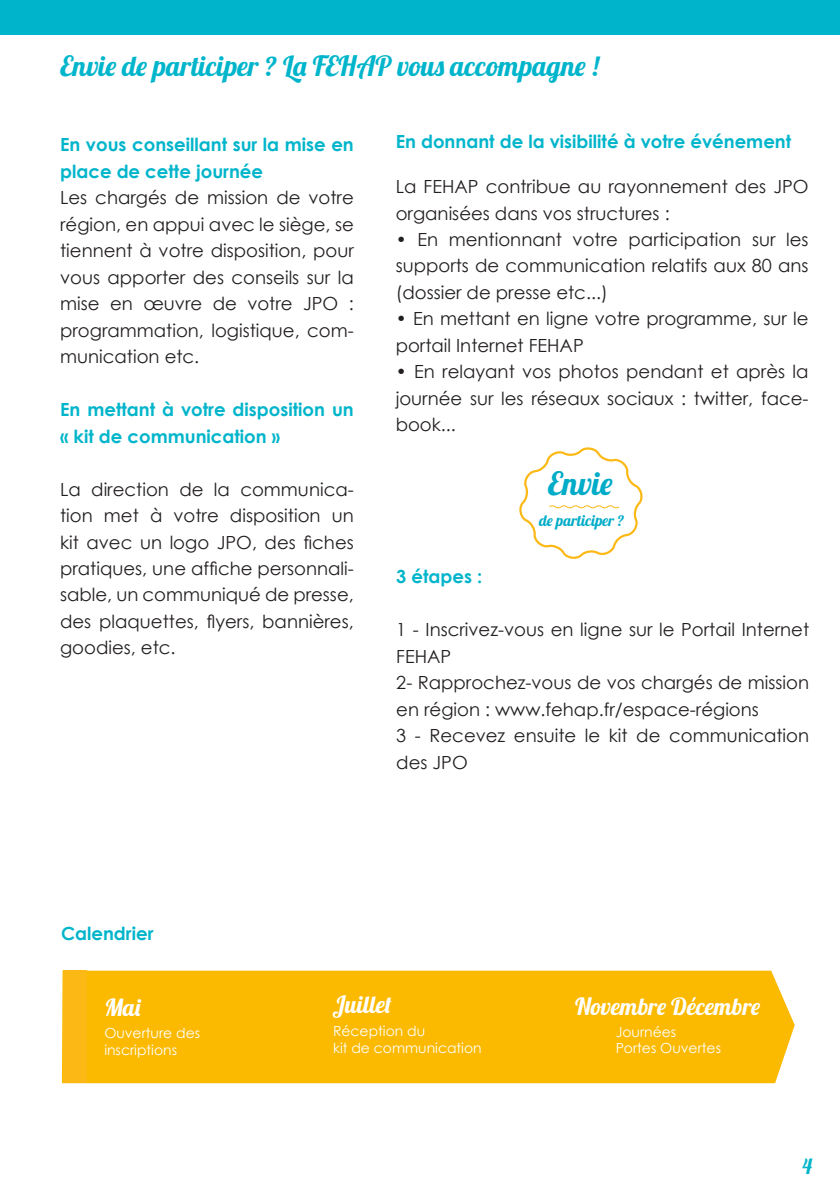
<style>
.page{position:relative;width:840px;height:1191px;background:#fff}
.page>*{position:absolute;margin:0;border:0;box-sizing:border-box;transform-origin:0 0}
.t1{font:32px "Lobster 1.4";letter-spacing:.025em;color:#01acc8}
.t2{font:27.8px "Lobster 1.4";color:#00b5cb}
.t3{font:23.6px "Lobster 1.4";color:#fff}
.t4{font:23.6px "Lobster 1.4";letter-spacing:.04em;color:#fff}
.t5{font:20.8px "Lobster 1.4";color:#00b5cb}
.t6{font:18.2px/26.4px "Century Gothic";color:#231f20}
.t7{font:700 18.2px/26.4px "Century Gothic";color:#00b5cb}
.t8{font:15.4px "Lobster 1.4";letter-spacing:.03em;color:#01acc8}
.t9{font:14px "Century Gothic";color:#fff}
</style>
<div class="page">
<div style="left:0;top:0;width:10px;height:35px;background:#00b5cb"></div>
<div style="left:62px;top:970px;width:732px;height:113px;background:#fbb900"></div>
<div style="left:10px;top:0;width:829px;height:35px;background:#00b5cb"></div>
<svg style="left:519px;top:447px;width:123px;height:112px"></svg>
<div style="left:63px;top:970px;width:23px;height:113px;background:#fcb814"></div>
<p class="t2" style="left:60px;top:48px;width:540px">Envie de participer ? La FEHAP vous accompagne !</p>
<p class="t7" style="left:60px;top:131px;width:295px">En vous conseillant sur la mise en place de cette journée</p>
<p class="t6" style="left:60px;top:184px;width:295px;text-align:justify">Les chargés de mission de votre région, en appui avec le siège, se tiennent à votre disposition, pour vous apporter des conseils sur la mise en œuvre de votre JPO : programmation, logistique, com&shy;munication etc.</p>
<p class="t7" style="left:60px;top:395px;width:295px">En mettant à votre disposition un « kit de communication »</p>
<p class="t6" style="left:60px;top:475px;width:295px;text-align:justify">La direction de la communica&shy;tion met à votre disposition un kit avec un logo JPO, des fiches pratiques, une affiche personnali&shy;sable, un communiqué de presse, des plaquettes, flyers, bannières, goodies, etc.</p>
<p class="t7" style="left:395px;top:128px;width:397px">En donnant de la visibilité à votre événement</p>
<p class="t6" style="left:395px;top:173px;width:414px">La FEHAP contribue au rayonnement des JPO organisées dans vos structures :</p>
<p class="t6" style="left:395px;top:226px;width:414px;text-align:justify">• En mentionnant votre participation sur les supports de communication relatifs aux 80 ans (dossier de presse etc...)</p>
<p class="t6" style="left:395px;top:305px;width:414px">• En mettant en ligne votre programme, sur le portail Internet FEHAP</p>
<p class="t6" style="left:395px;top:358px;width:414px;text-align:justify">• En relayant vos photos pendant et après la journée sur les réseaux sociaux : twitter, face&shy;book...</p>
<p class="t1" style="left:547px;top:463px;width:66px">Envie</p>
<p class="t8" style="left:539px;top:510px;width:87px">de participer ?</p>
<p class="t7" style="left:396px;top:562px;width:87px">3 étapes :</p>
<p class="t6" style="left:396px;top:616px;width:414px">1 - Inscrivez-vous en ligne sur le Portail Internet<br>FEHAP</p>
<p class="t6" style="left:396px;top:669px;width:414px">2- Rapprochez-vous de vos chargés de mission en région : www.fehap.fr/espace-régions</p>
<p class="t6" style="left:396px;top:722px;width:414px">3 - Recevez ensuite le kit de communication des JPO</p>
<p class="t7" style="left:61px;top:919px;width:94px">Calendrier</p>
<p class="t3" style="left:104px;top:992px;width:38px">Mai</p>
<p class="t4" style="left:332px;top:989px;width:61px">Juillet</p>
<p class="t3" style="left:574px;top:991px;width:187px">Novembre Décembre</p>
<p class="t9" style="left:104px;top:1023px;width:97px">Ouverture des</p>
<p class="t9" style="left:104px;top:1040px;width:74px">inscriptions</p>
<p class="t9" style="left:333px;top:1021px;width:94px">Réception du</p>
<p class="t9" style="left:333px;top:1037px;width:150px">kit de communication</p>
<p class="t9" style="left:615px;top:1021px;width:62px">Journées</p>
<p class="t9" style="left:615px;top:1038px;width:107px">Portes Ouvertes</p>
<p class="t5" style="left:801px;top:1153px;width:11px">4</p>
</div>
